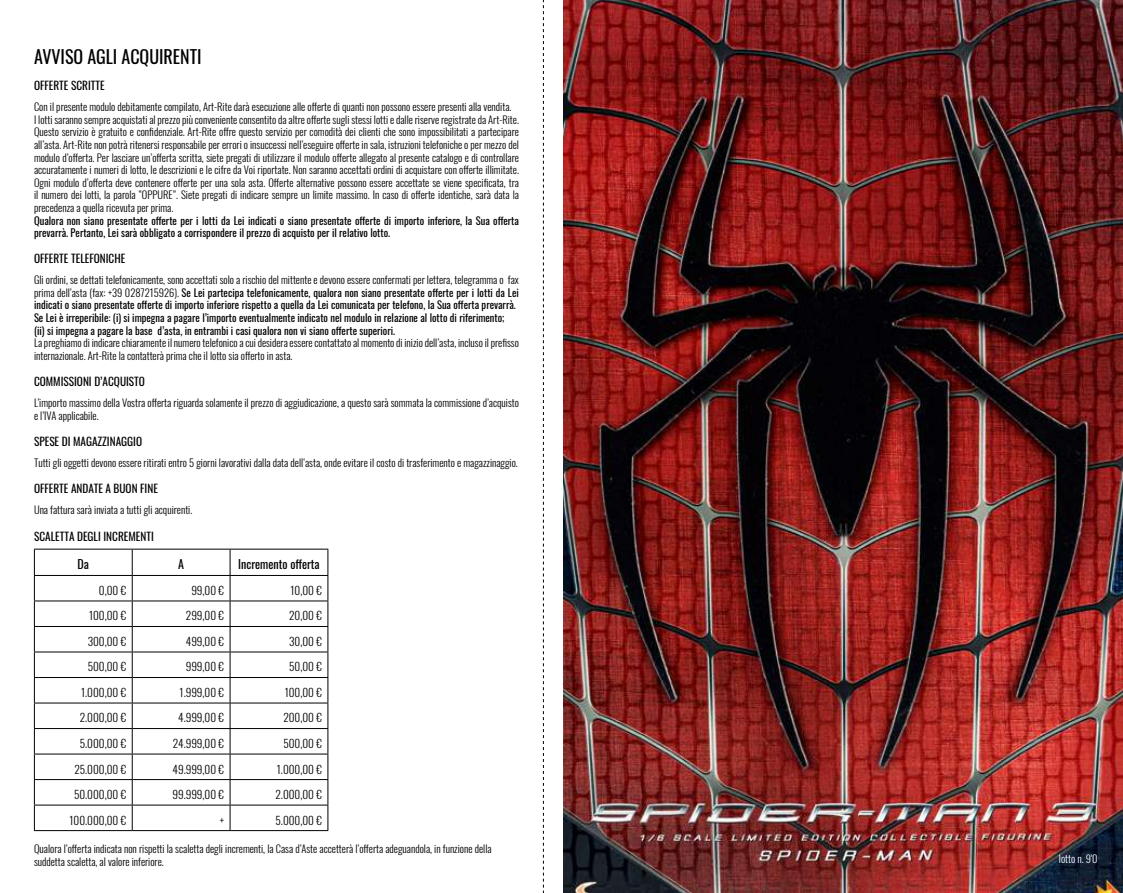
<style>
.page{position:relative;width:1123px;height:893px;background:#fff}
.page>*{position:absolute;margin:0;border:0;box-sizing:border-box;transform-origin:0 0}
.t1{font:18px "Oswald";color:#000}
.t2{font:12px "Oswald";color:#000}
.t3{font:300 11.25px "Oswald";color:#000}
.t4{font:11.25px "Oswald";color:#000}
.t5{font:300 10.5px/12.6px "Oswald";color:#000}
.t6{font:10.5px/12.6px "Oswald";color:#000}
.t7{font:300 10.5px "Oswald";color:#fff}
.s1{font-weight:300}
</style>
<div class="page">
<svg style="left:543px;top:0;width:1px;height:893px"></svg>
<hr style="left:34px;top:549px;width:98px;height:1px;background:#000">
<hr style="left:132px;top:549px;width:98px;height:1px;background:#000">
<hr style="left:230px;top:549px;width:98px;height:1px;background:#000">
<hr style="left:34px;top:575px;width:98px;height:1px;background:#000">
<hr style="left:132px;top:575px;width:98px;height:1px;background:#000">
<hr style="left:230px;top:575px;width:98px;height:1px;background:#000">
<hr style="left:34px;top:601px;width:98px;height:1px;background:#000">
<hr style="left:132px;top:601px;width:98px;height:1px;background:#000">
<hr style="left:230px;top:601px;width:98px;height:1px;background:#000">
<hr style="left:34px;top:626px;width:98px;height:1px;background:#000">
<hr style="left:132px;top:626px;width:98px;height:1px;background:#000">
<hr style="left:230px;top:626px;width:98px;height:1px;background:#000">
<hr style="left:34px;top:652px;width:98px;height:1px;background:#000">
<hr style="left:132px;top:652px;width:98px;height:1px;background:#000">
<hr style="left:230px;top:652px;width:98px;height:1px;background:#000">
<hr style="left:34px;top:677px;width:98px;height:1px;background:#000">
<hr style="left:132px;top:677px;width:98px;height:1px;background:#000">
<hr style="left:230px;top:677px;width:98px;height:1px;background:#000">
<hr style="left:34px;top:703px;width:98px;height:1px;background:#000">
<hr style="left:132px;top:703px;width:98px;height:1px;background:#000">
<hr style="left:230px;top:703px;width:98px;height:1px;background:#000">
<hr style="left:34px;top:728px;width:98px;height:1px;background:#000">
<hr style="left:132px;top:728px;width:98px;height:1px;background:#000">
<hr style="left:230px;top:728px;width:98px;height:1px;background:#000">
<hr style="left:34px;top:754px;width:98px;height:1px;background:#000">
<hr style="left:132px;top:754px;width:98px;height:1px;background:#000">
<hr style="left:230px;top:754px;width:98px;height:1px;background:#000">
<hr style="left:34px;top:779px;width:98px;height:1px;background:#000">
<hr style="left:132px;top:779px;width:98px;height:1px;background:#000">
<hr style="left:230px;top:779px;width:98px;height:1px;background:#000">
<hr style="left:34px;top:805px;width:98px;height:1px;background:#000">
<svg style="left:34px;top:549px;width:1px;height:281px"></svg>
<hr style="left:132px;top:805px;width:98px;height:1px;background:#000">
<svg style="left:132px;top:549px;width:1px;height:281px"></svg>
<hr style="left:230px;top:805px;width:98px;height:1px;background:#000">
<svg style="left:230px;top:549px;width:1px;height:281px"></svg>
<svg style="left:327px;top:549px;width:1px;height:281px"></svg>
<hr style="left:34px;top:830px;width:98px;height:1px;background:#000">
<hr style="left:132px;top:830px;width:98px;height:1px;background:#000">
<hr style="left:230px;top:830px;width:98px;height:1px;background:#000">
<img style="left:563px;top:0;width:560px;height:893px">
<h1 class="t1" style="left:34px;top:41px;width:169px">AVVISO AGLI ACQUIRENTI</h1>
<p class="t4" style="left:34px;top:76px;width:72px">OFFERTE SCRITTE</p>
<p class="t5" style="left:34px;top:99px;width:486px">Con il presente modulo debitamente compilato, Art-Rite darà esecuzione alle offerte di quanti non possono essere presenti alla vendita.<br>I lotti saranno sempre acquistati al prezzo più conveniente consentito da altre offerte sugli stessi lotti e dalle riserve registrate da Art-Rite.<br>Questo servizio è gratuito e confidenziale. Art-Rite offre questo servizio per comodità dei clienti che sono impossibilitati a partecipare all’asta. Art-Rite non potrà ritenersi responsabile per errori o insuccessi nell’eseguire offerte in sala, istruzioni telefoniche o per mezzo del modulo d’offerta. Per lasciare un’offerta scritta, siete pregati di utilizzare il modulo offerte allegato al presente catalogo e di controllare accuratamente i numeri di lotto, le descrizioni e le cifre da Voi riportate. Non saranno accettati ordini di acquistare con offerte illimitate.<br>Ogni modulo d’offerta deve contenere offerte per una sola asta. Offerte alternative possono essere accettate se viene specificata, tra il numero dei lotti, la parola “OPPURE”. Siete pregati di indicare sempre un limite massimo. In caso di offerte identiche, sarà data la precedenza a quella ricevuta per prima.</p>
<p class="t6" style="left:34px;top:213px;width:486px">Qualora non siano presentate offerte per i lotti da Lei indicati o siano presentate offerte di importo inferiore, la Sua offerta prevarrà. Pertanto, Lei sarà obbligato a corrispondere il prezzo di acquisto per il relativo lotto.</p>
<p class="t4" style="left:34px;top:249px;width:93px">OFFERTE TELEFONICHE</p>
<p class="t6" style="left:34px;top:273px;width:486px"><span class="s1">Gli ordini, se dettati telefonicamente, sono accettati solo a rischio del mittente e devono essere confermati per lettera, telegramma o fax prima dell’asta (fax: +39 0287215926).</span> Se Lei partecipa telefonicamente, qualora non siano presentate offerte per i lotti da Lei indicati o siano presentate offerte di importo inferiore rispetto a quella da Lei comunicata per telefono, la Sua offerta prevarrà.<br>Se Lei è irreperibile: (i) si impegna a pagare l’importo eventualmente indicato nel modulo in relazione al lotto di riferimento;<br>(ii) si impegna a pagare la base d’asta, in entrambi i casi qualora non vi siano offerte superiori.</p>
<p class="t5" style="left:34px;top:335px;width:486px">La preghiamo di indicare chiaramente il numero telefonico a cui desidera essere contattato al momento di inizio dell’asta, incluso il prefisso internazionale. Art-Rite la contatterà prima che il lotto sia offerto in asta.</p>
<p class="t4" style="left:34px;top:371px;width:112px">COMMISSIONI D’ACQUISTO</p>
<p class="t5" style="left:34px;top:395px;width:486px">L’importo massimo della Vostra offerta riguarda solamente il prezzo di aggiudicazione, a questo sarà sommata la commissione d’acquisto e l’IVA applicabile.</p>
<p class="t4" style="left:34px;top:431px;width:110px">SPESE DI MAGAZZINAGGIO</p>
<p class="t5" style="left:34px;top:455px;width:485px">Tutti gli oggetti devono essere ritirati entro 5 giorni lavorativi dalla data dell’asta, onde evitare il costo di trasferimento e magazzinaggio.</p>
<p class="t4" style="left:34px;top:478px;width:125px">OFFERTE ANDATE A BUON FINE</p>
<p class="t5" style="left:34px;top:502px;width:160px">Una fattura sarà inviata a tutti gli acquirenti.</p>
<p class="t4" style="left:34px;top:526px;width:121px">SCALETTA DEGLI INCREMENTI</p>
<p class="t2" style="left:78px;top:554px;width:13px">Da</p>
<p class="t2" style="left:178px;top:554px;width:7px">A</p>
<p class="t2" style="left:238px;top:554px;width:83px">Incremento offerta</p>
<p class="t3" style="left:99px;top:580px;width:29px">0,00 €</p>
<p class="t3" style="left:191px;top:580px;width:34px">99,00 €</p>
<p class="t3" style="left:290px;top:580px;width:33px">10,00 €</p>
<p class="t3" style="left:89px;top:606px;width:39px">100,00 €</p>
<p class="t3" style="left:186px;top:606px;width:40px">299,00 €</p>
<p class="t3" style="left:289px;top:606px;width:34px">20,00 €</p>
<p class="t3" style="left:88px;top:631px;width:40px">300,00 €</p>
<p class="t3" style="left:186px;top:631px;width:40px">499,00 €</p>
<p class="t3" style="left:289px;top:631px;width:34px">30,00 €</p>
<p class="t3" style="left:88px;top:657px;width:40px">500,00 €</p>
<p class="t3" style="left:186px;top:657px;width:40px">999,00 €</p>
<p class="t3" style="left:289px;top:657px;width:34px">50,00 €</p>
<p class="t3" style="left:81px;top:682px;width:47px">1.000,00 €</p>
<p class="t3" style="left:179px;top:682px;width:46px">1.999,00 €</p>
<p class="t3" style="left:285px;top:682px;width:39px">100,00 €</p>
<p class="t3" style="left:80px;top:708px;width:48px">2.000,00 €</p>
<p class="t3" style="left:178px;top:708px;width:47px">4.999,00 €</p>
<p class="t3" style="left:283px;top:708px;width:40px">200,00 €</p>
<p class="t3" style="left:80px;top:733px;width:48px">5.000,00 €</p>
<p class="t3" style="left:173px;top:733px;width:53px">24.999,00 €</p>
<p class="t3" style="left:283px;top:733px;width:40px">500,00 €</p>
<p class="t3" style="left:74px;top:759px;width:53px">25.000,00 €</p>
<p class="t3" style="left:172px;top:759px;width:53px">49.999,00 €</p>
<p class="t3" style="left:277px;top:759px;width:47px">1.000,00 €</p>
<p class="t3" style="left:74px;top:784px;width:54px">50.000,00 €</p>
<p class="t3" style="left:172px;top:784px;width:53px">99.999,00 €</p>
<p class="t3" style="left:275px;top:784px;width:48px">2.000,00 €</p>
<p class="t3" style="left:69px;top:810px;width:58px">100.000,00 €</p>
<p class="t3" style="left:220px;top:810px;width:6px">+</p>
<p class="t3" style="left:275px;top:810px;width:48px">5.000,00 €</p>
<p class="t5" style="left:34px;top:842px;width:459px">Qualora l’offerta indicata non rispetti la scaletta degli incrementi, la Casa d’Aste accetterà l’offerta adeguandola, in funzione della suddetta scaletta, al valore inferiore.</p>
<p class="t7" style="left:1058px;top:849px;width:40px">lotto n. 9'0</p>
</div>
